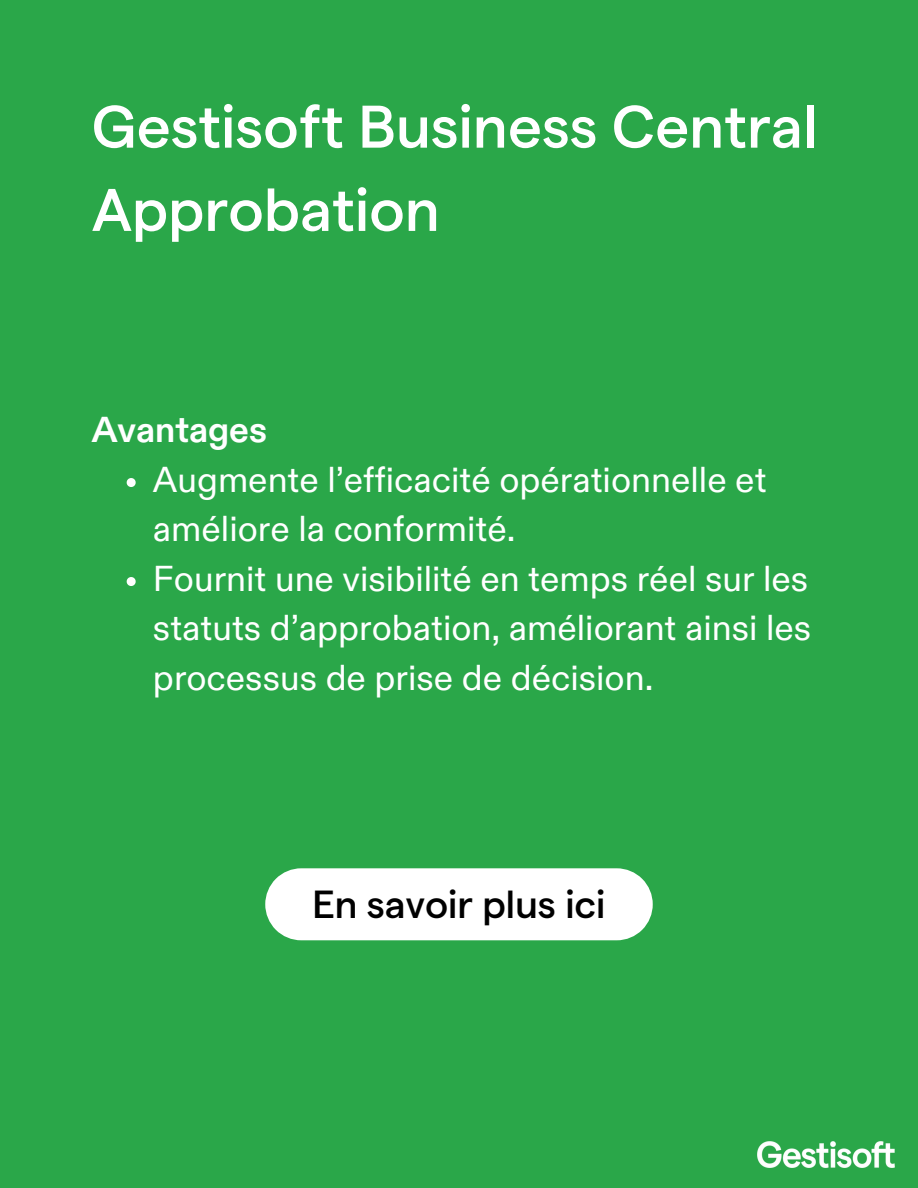
<style>
.page{position:relative;width:918px;height:1188px;background:#2aa749}
.page>*{position:absolute;margin:0;border:0;box-sizing:border-box;transform-origin:0 0}
.t1{font:500 60px/83.2px "Matter";color:#fff}
.t2{font:500 39px "Matter";color:#000}
.t3{font:36px/49.5px "ABC Diatype";color:#fff}
.t4{font:700 36px "ABC Diatype";color:#fff}
</style>
<div class="page">
<img style="left:758px;top:1141px;width:137px;height:26px">
<svg style="left:127px;top:478px;width:9px;height:9px"></svg>
<svg style="left:127px;top:577px;width:9px;height:9px"></svg>
<div style="left:265px;top:868px;width:388px;height:72px;background:#fff"></div>
<h2 class="t1" style="left:92px;top:85px;width:727px">Gestisoft Business Central<br>Approbation</h2>
<p class="t4" style="left:92px;top:414px;width:177px">Avantages</p>
<p class="t3" style="left:153px;top:457px;width:615px">Augmente l’efficacité opérationnelle et améliore la conformité.</p>
<h2 class="t3" style="left:153px;top:556px;width:660px;text-align:justify">Fournit une visibilité en temps réel sur les statuts d’approbation, améliorant ainsi les processus de prise de décision.</h2>
<p class="t2" style="left:312px;top:883px;width:295px">En savoir plus ici</p>
</div>
